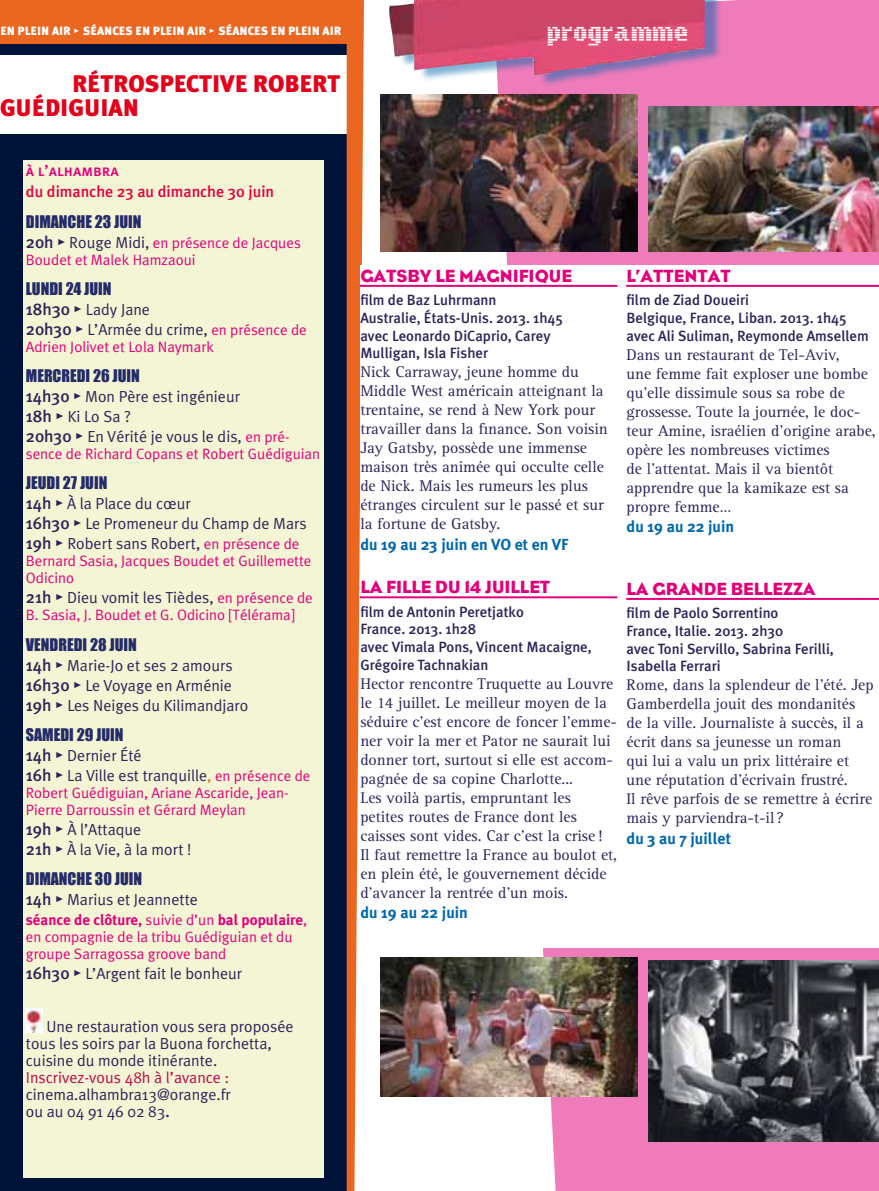
<style>
.page{position:relative;width:879px;height:1191px;background:#fff}
.page>*{position:absolute;margin:0;border:0;box-sizing:border-box;transform-origin:0 0}
.t1{font:900 24px "Meta Plus";color:#e2001a}
.t2{font:500 24px "Stella";color:#fff}
.t3{font:18px "Bureau Eagle";color:#e2007a}
.t4{font:16px/19px "Rotis Serif";color:#2d2558}
.t5{font:16px/20px "Meta Plus Normal";color:#2d2558}
.t6{font:16px "Impact";color:#242b68}
.t7{font:700 16px "Meta Plus";color:#0069ae}
.t8{font:500 16px "Meta Plus";color:#e2003d}
.t9{font:16px "Meta Plus Normal";color:#bd0949}
.t10{font:16px "Meta Plus Medium Caps";color:#e2007a}
.t11{font:15px/17px "Meta Plus Normal";color:#e2007a}
.t12{font:700 15px "Meta Plus";color:#e2007a}
.t13{font:500 14.8px/17.6px "Meta Plus";color:#2d2558}
.t14{font:900 12px "Meta Plus";color:#fff}
.s1{font-family:"Meta Plus Bold Caps";font-weight:400}
.s2{font-family:"Meta Plus";font-weight:500;font-size:17px;color:#2d2558}
.s3{font-family:"Meta Plus Medium Caps";font-size:17px;color:#2d2558}
.s4{font-size:16px;color:#2d2558}
.s5{font-family:"Meta Plus";font-weight:500;font-size:17px}
.s6{font-family:"Meta Plus Medium Caps";font-size:17px}
.s7{font-size:15px;color:#e2007a}
.s8{color:#ea6721}
.s9{font-family:"Meta Plus Normal";font-weight:400}
.s10{font-family:"Meta Plus Medium Caps"}
</style>
<div class="page">
<div style="left:617px;top:0;width:262px;height:1191px;background:#ef7bba"></div>
<div style="left:394px;top:0;width:328px;height:88px;background:#0069ae;opacity:.5"></div>
<img style="left:617px;top:0;width:87px;height:76px">
<div style="left:509px;top:265px;width:370px;height:683px;background:#fff"></div>
<img style="left:617px;top:95px;width:20px;height:156px">
<img style="left:648px;top:107px;width:231px;height:144px">
<img style="left:648px;top:960px;width:231px;height:181px">
<div style="left:0;top:22px;width:347px;height:1169px;background:#001339"></div>
<div style="left:23px;top:160px;width:301px;height:1017px;background:#f4f5d4"></div>
<img style="left:26px;top:1008px;width:17px;height:24px">
<div style="left:0;top:0;width:350px;height:44px;background:#ea6721"></div>
<div style="left:0;top:56px;width:347px;height:78px;background:#fff"></div>
<svg style="left:347px;top:0;width:270px;height:1191px"></svg>
<svg style="left:626px;top:284px;width:253px;height:3px"></svg>
<svg style="left:626px;top:597px;width:253px;height:3px"></svg>
<img style="left:381px;top:957px;width:256px;height:139px">
<p class="t14" style="left:0;top:24px;width:342px">EN PLEIN AIR <span class="s1">•</span> SÉANCES EN PLEIN AIR <span class="s1">•</span> SÉANCES EN PLEIN AIR</p>
<h1 class="t1" style="left:72px;top:70px;width:15px">RÉTROSPECTI</h1>
<h1 class="t1" style="left:220px;top:70px;width:90px">VE ROBERT</h1>
<h1 class="t1" style="left:0;top:94px;width:15px">GUÉDI</h1>
<h1 class="t1" style="left:68px;top:94px;width:30px">GUIAN</h1>
<p class="t10" style="left:26px;top:161px;width:95px">à l’alhambra</p>
<p class="t8" style="left:26px;top:183px;width:250px">du dimanche 23 au dimanche 30 juin</p>
<p class="t6" style="left:26px;top:211px;width:117px">DIMANCHE 23 JUIN</p>
<p class="t11" style="left:26px;top:234px;width:276px"><span class="s2">20h</span> <span class="s3">•</span> <span class="s4">Rouge Midi,</span> en présence de Jacques<br>Boudet et Malek Hamzaoui</p>
<p class="t6" style="left:26px;top:279px;width:87px">LUNDI 24 JUIN</p>
<p class="t5" style="left:26px;top:299px;width:282px"><span class="s5">18h30</span> <span class="s6">•</span> Lady Jane<br><span class="s5">20h30</span> <span class="s6">•</span> L’Armée du crime, <span class="s7">en présence de</span></p>
<p class="t11" style="left:26px;top:338px;width:189px">Adrien Jolivet et Lola Naymark</p>
<p class="t6" style="left:26px;top:366px;width:116px">MERCREDI 26 JUIN</p>
<p class="t5" style="left:26px;top:386px;width:265px"><span class="s5">14h30</span> <span class="s6">•</span> Mon Père est ingénieur<br><span class="s5">18h</span> <span class="s6">•</span> Ki Lo Sa ?<br><span class="s5">20h30</span> <span class="s6">•</span> En Vérité je vous le dis, <span class="s7">en pré-</span></p>
<p class="t11" style="left:26px;top:445px;width:296px">sence de Richard Copans et Robert Guédiguian</p>
<p class="t6" style="left:26px;top:473px;width:83px">JEUDI 27 JUIN</p>
<p class="t5" style="left:26px;top:493px;width:282px"><span class="s5">14h</span> <span class="s6">•</span> À la Place du cœur<br><span class="s5">16h30</span> <span class="s6">•</span> Le Promeneur du Champ de Mars<br><span class="s5">19h</span> <span class="s6">•</span> Robert sans Robert, <span class="s7">en présence de</span></p>
<p class="t11" style="left:26px;top:552px;width:287px">Bernard Sasia, Jacques Boudet et Guillemette<br>Odicino</p>
<p class="t5" style="left:26px;top:587px;width:288px"><span class="s5">21h</span> <span class="s6">•</span> Dieu vomit les Tièdes, <span class="s7">en présence de</span></p>
<p class="t11" style="left:26px;top:606px;width:270px">B. Sasia, J. Boudet et G. Odicino [Télérama]</p>
<p class="t6" style="left:26px;top:634px;width:112px">VENDREDI 28 JUIN</p>
<p class="t5" style="left:26px;top:655px;width:224px"><span class="s5">14h</span> <span class="s6">•</span> Marie-Jo et ses 2 amours<br><span class="s5">16h30</span> <span class="s6">•</span> Le Voyage en Arménie<br><span class="s5">19h</span> <span class="s6">•</span> Les Neiges du Kilimandjaro</p>
<p class="t6" style="left:26px;top:724px;width:99px">SAMEDI 29 JUIN</p>
<p class="t5" style="left:26px;top:745px;width:286px"><span class="s5">14h</span> <span class="s6">•</span> Dernier été<br><span class="s5">16h</span> <span class="s6">•</span> La Ville est tranquille<span class="s8">,</span> <span class="s7">en présence de</span></p>
<p class="t11" style="left:26px;top:784px;width:264px">Robert Guédiguian, Ariane Ascaride, Jean-<br>Pierre Darroussin et Gérard Meylan</p>
<p class="t5" style="left:26px;top:819px;width:167px"><span class="s5">19h</span> <span class="s6">•</span> À l’Attaque<br><span class="s5">21h</span> <span class="s6">•</span> À la Vie, à la mort !</p>
<p class="t6" style="left:26px;top:869px;width:118px">DIMANChE 30 JUIN</p>
<p class="t5" style="left:26px;top:889px;width:174px"><span class="s5">14h</span> <span class="s6">•</span> Marius et Jeannette</p>
<p class="t12" style="left:26px;top:911px;width:283px">séance de clôture, <span class="s9">suivie d’un</span> bal populaire<span class="s9">,</span></p>
<p class="t11" style="left:26px;top:928px;width:268px">en compagnie de la tribu Guédiguian et du groupe Sarragossa groove band</p>
<p class="t5" style="left:26px;top:963px;width:218px"><span class="s5">16h30</span> <span class="s6">•</span> L’Argent fait le bonheur</p>
<p class="t5" style="left:26px;top:1018px;width:269px;line-height:17px;text-indent:21px">Une restauration vous sera proposée tous les soirs par la Buona forchetta, cuisine du monde itinérante.</p>
<p class="t9" style="left:26px;top:1068px;width:205px">Inscrivez-vous 48h à l’avance :</p>
<p class="t5" style="left:26px;top:1086px;width:206px;line-height:17px">cinema.alhambra13@orange.fr ou au 04 91 46 02 83<span class="s10">.</span></p>
<h1 class="t2" style="left:547px;top:22px;width:143px">programme</h1>
<p class="t3" style="left:360px;top:266px;width:213px">GATSBY LE MAGNIFIQUE</p>
<p class="t13" style="left:360px;top:291px;width:204px">film de Baz Luhrmann<br>Australie, États-Unis. 2013. 1h45 avec Leonardo DiCaprio, Carey<br>Mulligan, Isla Fisher</p>
<p class="t4" style="left:360px;top:363px;width:249px">Nick Carraway, jeune homme du Middle West américain atteignant la trentaine, se rend à New York pour travailler dans la finance. Son voisin Jay Gatsby, possède une immense maison très animée qui occulte celle de Nick. Mais les rumeurs les plus étranges circulent sur le passé et sur la fortune de Gatsby.</p>
<p class="t7" style="left:360px;top:535px;width:210px">du 19 au 23 juin en VO et en VF</p>
<p class="t3" style="left:360px;top:577px;width:191px">LA FILLE DU 14 JUILLET</p>
<p class="t13" style="left:360px;top:602px;width:233px">film de Antonin Peretjatko<br>France. 2013. 1h28<br>avec Vimala Pons, Vincent Macaigne,<br>Grégoire Tachnakian</p>
<p class="t4" style="left:360px;top:674px;width:258px">Hector rencontre Truquette au Louvre le 14 juillet. Le meilleur moyen de la séduire c’est encore de foncer l’emme&shy;ner voir la mer et Pator ne saurait lui donner tort, surtout si elle est accom&shy;pagnée de sa copine Charlotte...<br>Les voilà partis, empruntant les petites routes de France dont les caisses sont vides. Car c’est la crise !<br>Il faut remettre la France au boulot et, en plein été, le gouvernement décide d’avancer la rentrée d’un mois.</p>
<p class="t7" style="left:360px;top:903px;width:109px">du 19 au 22 juin</p>
<p class="t3" style="left:626px;top:266px;width:106px">L’ATTENTAT</p>
<p class="t13" style="left:626px;top:291px;width:244px">film de Ziad Doueiri<br>Belgique, France, Liban. 2013. 1h45 avec Ali Suliman, Reymonde Amsellem</p>
<p class="t4" style="left:626px;top:345px;width:251px">Dans un restaurant de Tel-Aviv,<br>une femme fait exploser une bombe qu’elle dissimule sous sa robe de grossesse. Toute la journée, le doc&shy;teur Amine, israélien d’origine arabe, opère les nombreuses victimes<br>de l’attentat. Mais il va bientôt apprendre que la kamikaze est sa propre femme…</p>
<p class="t7" style="left:626px;top:517px;width:109px">du 19 au 22 juin</p>
<p class="t3" style="left:626px;top:579px;width:191px">LA GRANDE BELLEZZA</p>
<p class="t13" style="left:626px;top:604px;width:209px">film de Paolo Sorrentino<br>France, Italie. 2013. 2h30<br>avec Toni Servillo, Sabrina Ferilli,<br>Isabella Ferrari</p>
<p class="t4" style="left:626px;top:676px;width:249px">Rome, dans la splendeur de l’été. Jep Gamberdella jouit des mondanités de la ville. Journaliste à succès, il a écrit dans sa jeunesse un roman<br>qui lui a valu un prix littéraire et une réputation d’écrivain frustré.<br>Il rêve parfois de se remettre à écrire mais y parviendra-t-il ?</p>
<p class="t7" style="left:626px;top:829px;width:106px">du 3 au 7 juillet</p>
</div>
